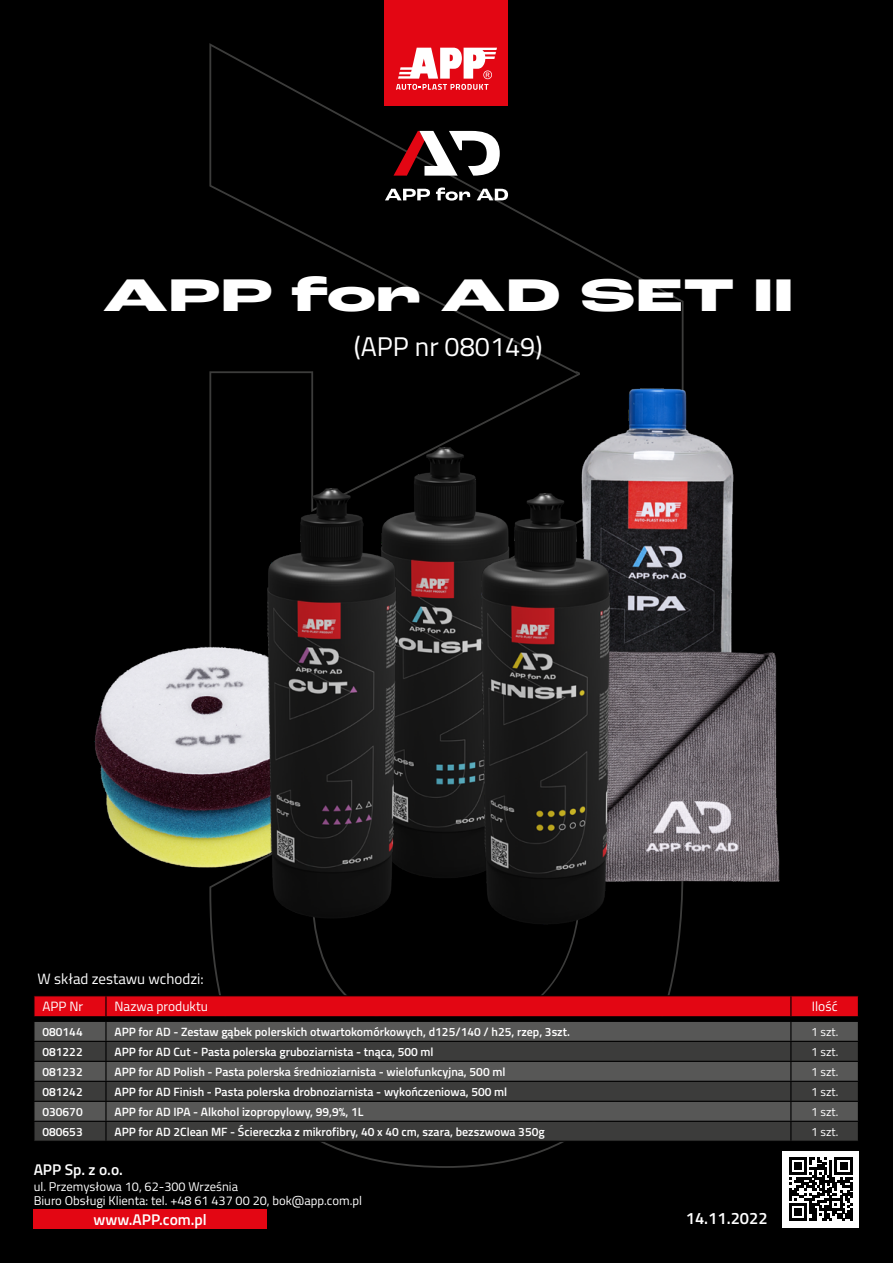
<style>
.page{position:relative;width:893px;height:1263px;background:#000}
.page>*{position:absolute;margin:0;border:0;box-sizing:border-box;transform-origin:0 0}
.t1{font:800 48px "Roc Grotesk Extra Wide";color:#fff}
.t2{font:27px "Titillium";color:#fff}
.t3{font:600 16.5px "Titillium";color:#fff}
.t4{font:600 15.45px "Titillium";color:#fff}
.t5{font:15px "Titillium Web";color:#fff}
.t6{font:13.5px "Titillium";color:#fff}
.t7{font:12.75px/14.1px "Titillium";color:#fff}
.t8{font:600 12px "Titillium";color:#fff}
.t9{font:12px "Titillium";color:#fff}
</style>
<div class="page">
<svg style="left:209px;top:43px;width:475px;height:514px"></svg>
<svg style="left:209px;top:895px;width:473px;height:273px"></svg>
<div style="left:34px;top:1209px;width:233px;height:20px;background:#e30613"></div>
<div style="left:782px;top:1151px;width:77px;height:76px;background:#fff"></div>
<svg style="left:789px;top:1157px;width:63px;height:64px"></svg>
<hr style="left:106px;top:995px;width:685px;height:1px;background:#000">
<hr style="left:106px;top:1141px;width:685px;height:1px;background:#000">
<svg style="left:34px;top:996px;width:825px;height:145px;background:#57393a"></svg>
<img style="left:94px;top:557px;width:143px;height:338px">
<img style="left:455px;top:327px;width:279px;height:583px">
<img style="left:646px;top:586px;width:134px;height:308px">
<img style="left:351px;top:420px;width:200px;height:483px">
<img style="left:446px;top:467px;width:200px;height:483px">
<img style="left:237px;top:461px;width:200px;height:483px">
<div style="left:385px;top:0;width:123px;height:105px;background:#e30613"></div>
<svg style="left:396px;top:48px;width:101px;height:42px"></svg>
<svg style="left:393px;top:131px;width:107px;height:45px"></svg>
<svg style="left:385px;top:189px;width:45px;height:11px"></svg>
<svg style="left:436px;top:187px;width:34px;height:14px"></svg>
<svg style="left:477px;top:189px;width:31px;height:11px"></svg>
<h1 class="t1" style="left:103px;top:265px;width:693px">APP for AD SET II</h1>
<h2 class="t2" style="left:354px;top:327px;width:190px">(APP nr 080149)</h2>
<p class="t5" style="left:38px;top:968px;width:168px">W skład zestawu wchodzi:</p>
<p class="t6" style="left:42px;top:997px;width:42px">APP Nr</p>
<p class="t6" style="left:114px;top:997px;width:95px">Nazwa produktu</p>
<p class="t6" style="left:812px;top:997px;width:27px">Ilość</p>
<p class="t8" style="left:42px;top:1022px;width:42px">080144</p>
<p class="t8" style="left:114px;top:1022px;width:457px">APP for AD - Zestaw gąbek polerskich otwartokomórkowych, d125/140 / h25, rzep, 3szt.</p>
<p class="t9" style="left:811px;top:1023px;width:29px">1 szt.</p>
<p class="t8" style="left:42px;top:1042px;width:42px">081222</p>
<p class="t8" style="left:114px;top:1042px;width:321px">APP for AD Cut - Pasta polerska gruboziarnista - tnąca, 500 ml</p>
<p class="t9" style="left:811px;top:1043px;width:29px">1 szt.</p>
<p class="t8" style="left:42px;top:1062px;width:42px">081232</p>
<p class="t8" style="left:114px;top:1062px;width:392px">APP for AD Polish - Pasta polerska średnioziarnista - wielofunkcyjna, 500 ml</p>
<p class="t9" style="left:811px;top:1063px;width:29px">1 szt.</p>
<p class="t8" style="left:42px;top:1082px;width:42px">081242</p>
<p class="t8" style="left:114px;top:1082px;width:394px">APP for AD Finish - Pasta polerska drobnoziarnista - wykończeniowa, 500 ml</p>
<p class="t9" style="left:811px;top:1083px;width:29px">1 szt.</p>
<p class="t8" style="left:42px;top:1102px;width:42px">030670</p>
<p class="t8" style="left:114px;top:1102px;width:251px">APP for AD IPA - Alkohol izopropylowy, 99,9%, 1L</p>
<p class="t9" style="left:811px;top:1103px;width:29px">1 szt.</p>
<p class="t8" style="left:42px;top:1122px;width:42px">080653</p>
<p class="t8" style="left:114px;top:1122px;width:432px">APP for AD 2Clean MF - Ściereczka z mikrofibry, 40 x 40 cm, szara, bezszwowa 350g</p>
<p class="t9" style="left:811px;top:1123px;width:29px">1 szt.</p>
<p class="t4" style="left:34px;top:1158px;width:91px">APP Sp. z o.o.</p>
<p class="t7" style="left:34px;top:1179px;width:330px">ul. Przemysłowa 10, 62-300 Września<br>Biuro Obsługi Klienta: tel. +48 61 437 00 20, bok@app.com.pl</p>
<p class="t4" style="left:94px;top:1208px;width:115px">www.APP.com.pl</p>
<h3 class="t3" style="left:686px;top:1205px;width:83px">14.11.2022</h3>
</div>
